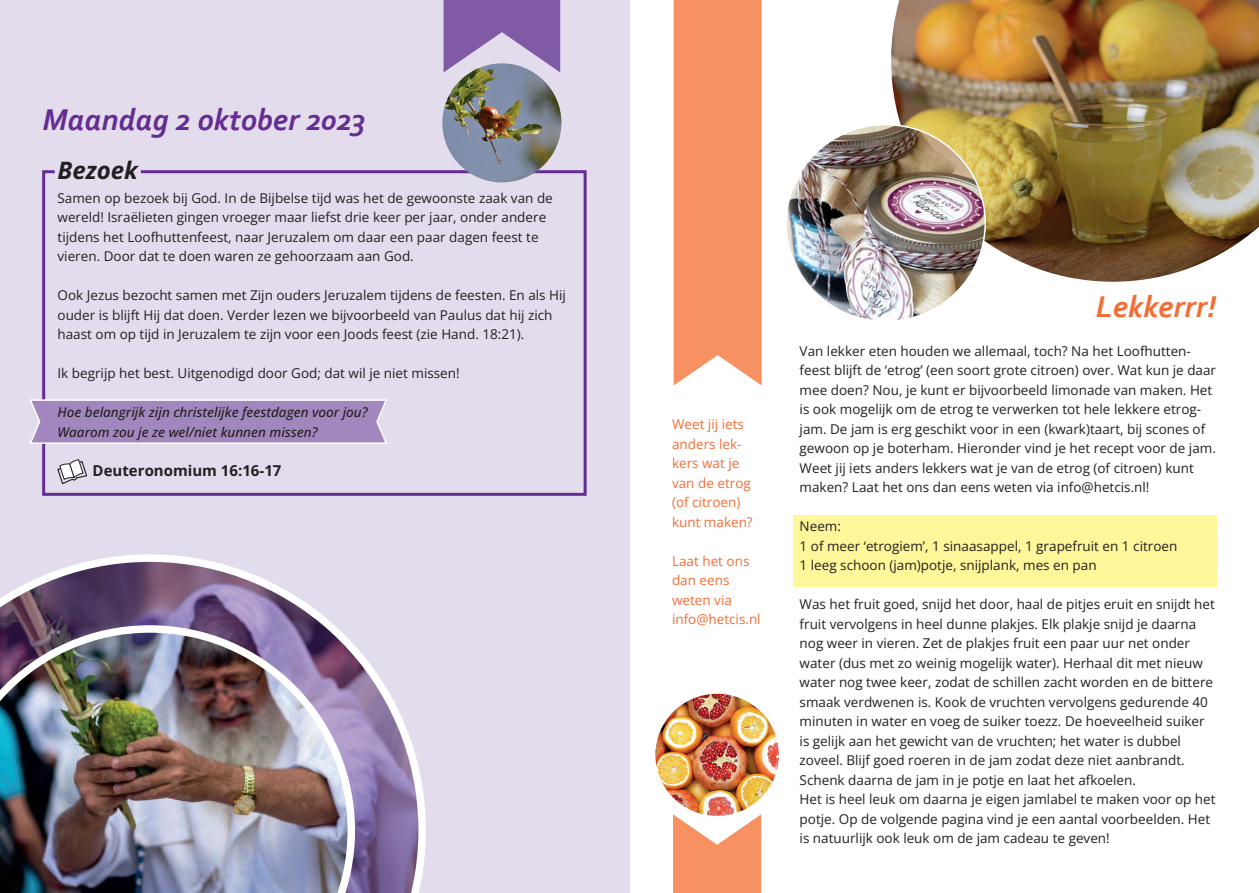
<style>
.page{position:relative;width:1259px;height:893px;background:#fff}
.page>*{position:absolute;margin:0;border:0;box-sizing:border-box;transform-origin:0 0}
.t1{font:italic 700 31.5px "Corbel";color:#652d91}
.t2{font:italic 700 31.5px "Corbel";color:#f26e37}
.t3{font:italic 700 24px "Open Sans";color:#231f20}
.t4{font:700 15px "Open Sans";color:#231f20}
.t5{font:13.5px/19.5px "Open Sans";color:#231f20}
.t6{font:13.5px/19.5px "Open Sans";color:#f26e37}
.t7{font:italic 500 13.5px/19.5px "Open Sans";color:#231f20}
</style>
<div class="page">
<div style="left:0;top:0;width:629px;height:893px;background:#e3dced"></div>
<div style="left:793px;top:515px;width:423px;height:71px;background:#fff79a"></div>
<svg style="left:42px;top:169px;width:545px;height:327px"></svg>
<svg style="left:56px;top:459px;width:32px;height:26px"></svg>
<svg style="left:29px;top:398px;width:359px;height:47px;background:#ad95c6"></svg>
<img style="left:442px;top:63px;width:119px;height:119px;border-radius:60px">
<svg style="left:443px;top:0;width:117px;height:72px"></svg>
<img style="left:891px;top:0;width:368px;height:282px">
<img style="left:655px;top:694px;width:124px;height:122px">
<svg style="left:673px;top:814px;width:88px;height:79px"></svg>
<svg style="left:673px;top:0;width:88px;height:386px;background:#f79b71"></svg>
<img style="left:788px;top:125px;width:197px;height:194px">
<img style="left:0;top:554px;width:426px;height:339px">
<h1 class="t1" style="left:43px;top:100px;width:324px">Maandag 2 oktober 2023</h1>
<h2 class="t3" style="left:58px;top:153px;width:82px">Bezoek</h2>
<p class="t5" style="left:58px;top:188px;width:497px">Samen op bezoek bij God. In de Bijbelse tijd was het de gewoonste zaak van de wereld! Israëlieten gingen vroeger maar liefst drie keer per jaar, onder andere tijdens het Loofhuttenfeest, naar Jeruzalem om daar een paar dagen feest te vieren. Door dat te doen waren ze gehoorzaam aan God.</p>
<p class="t5" style="left:58px;top:285px;width:510px">Ook Jezus bezocht samen met Zijn ouders Jeruzalem tijdens de feesten. En als Hij ouder is blijft Hij dat doen. Verder lezen we bijvoorbeeld van Paulus dat hij zich haast om op tijd in Jeruzalem te zijn voor een Joods feest (zie Hand. 18:21).</p>
<p class="t5" style="left:58px;top:363px;width:404px">Ik begrijp het best. Uitgenodigd door God; dat wil je niet missen!</p>
<p class="t7" style="left:58px;top:402px;width:312px">Hoe belangrijk zijn christelijke feestdagen voor jou?<br>Waarom zou je ze wel/niet kunnen missen?</p>
<p class="t4" style="left:93px;top:460px;width:190px">Deuteronomium 16:16-17</p>
<p class="t6" style="left:672px;top:414px;width:82px">Weet jij iets anders lek&shy;kers wat je van de etrog (of citroen) kunt maken?</p>
<p class="t6" style="left:672px;top:550px;width:90px">Laat het ons dan eens weten via info@hetcis.nl</p>
<h1 class="t2" style="left:1095px;top:287px;width:122px">Lekkerrr!</h1>
<p class="t5" style="left:799px;top:341px;width:418px">Van lekker eten houden we allemaal, toch? Na het Loofhutten&shy;feest blijft de ‘etrog’ (een soort grote citroen) over. Wat kun je daar mee doen? Nou, je kunt er bijvoorbeeld limonade van maken. Het is ook mogelijk om de etrog te verwerken tot hele lekkere etrog&shy;jam. De jam is erg geschikt voor in een (kwark)taart, bij scones of gewoon op je boterham. Hieronder vind je het recept voor de jam.<br>Weet jij iets anders lekkers wat je van de etrog (of citroen) kunt maken? Laat het ons dan eens weten via info@hetcis.nl!</p>
<p class="t5" style="left:799px;top:516px;width:379px">Neem:<br>1 of meer ‘etrogiem’, 1 sinaasappel, 1 grapefruit en 1 citroen<br>1 leeg schoon (jam)potje, snijplank, mes en pan</p>
<p class="t5" style="left:799px;top:594px;width:417px">Was het fruit goed, snijd het door, haal de pitjes eruit en snijdt het fruit vervolgens in heel dunne plakjes. Elk plakje snijd je daarna nog weer in vieren. Zet de plakjes fruit een paar uur net onder water (dus met zo weinig mogelijk water). Herhaal dit met nieuw water nog twee keer, zodat de schillen zacht worden en de bittere smaak verdwenen is. Kook de vruchten vervolgens gedurende 40 minuten in water en voeg de suiker toezz. De hoeveelheid suiker is gelijk aan het gewicht van de vruchten; het water is dubbel zoveel. Blijf goed roeren in de jam zodat deze niet aanbrandt.<br>Schenk daarna de jam in je potje en laat het afkoelen.<br>Het is heel leuk om daarna je eigen jamlabel te maken voor op het potje. Op de volgende pagina vind je een aantal voorbeelden. Het is natuurlijk ook leuk om de jam cadeau te geven!</p>
</div>
